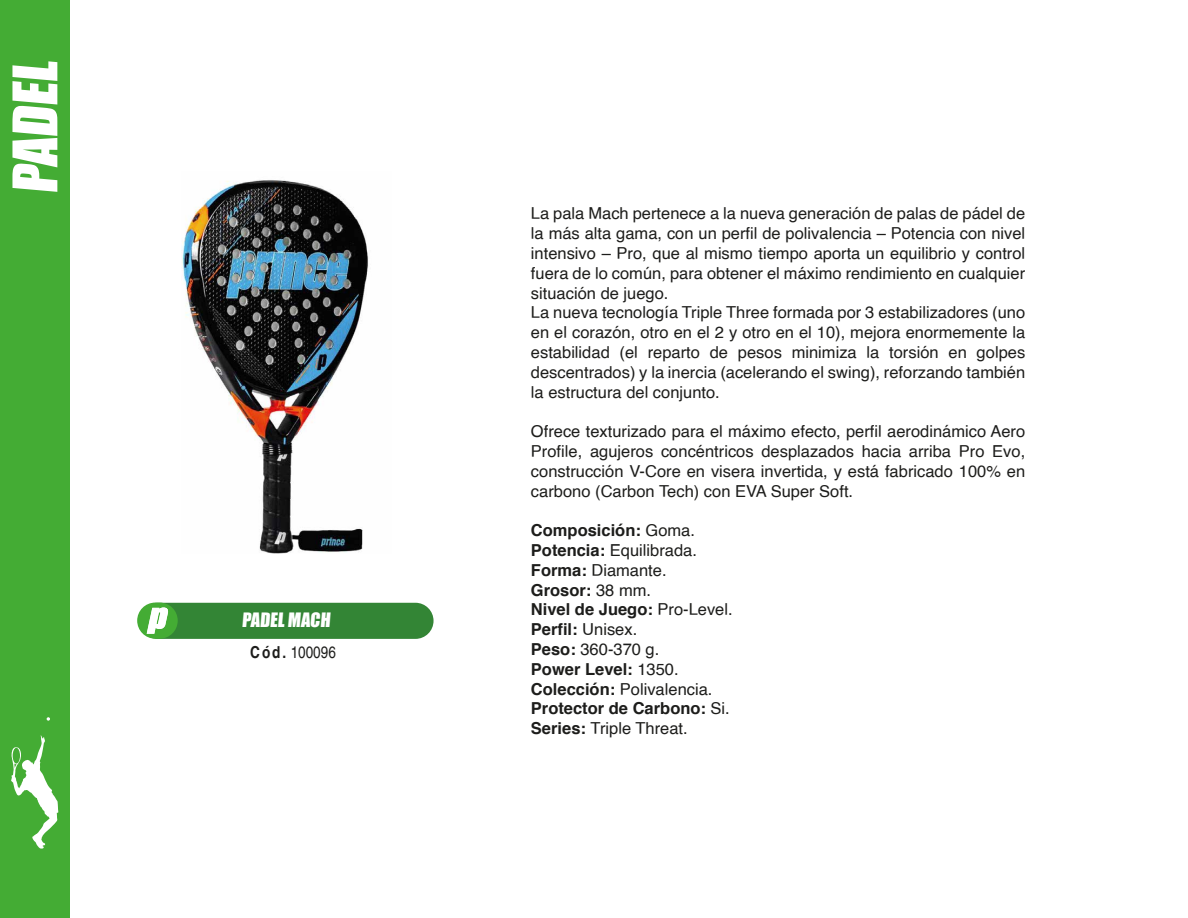
<style>
.page{position:relative;width:1188px;height:918px;background:#fff}
.page>*{position:absolute;margin:0;border:0;box-sizing:border-box;transform-origin:0 0}
.t1{font:56.85px "Impact";color:#fff}
.t2{font:18.15px "Impact";color:#fff}
.t3{font:16.5px/19.8px "Helvetica";color:#1d1d1b}
.t4{font:700 16.5px/19.8px "Helvetica";color:#1d1d1b}
.t5{font:condensed 16.5px "Helvetica LT";color:#1d1d1b}
.s1{font-family:"Helvetica";font-weight:700}
.s2{font-weight:400}
</style>
<div class="page">
<div style="left:139px;top:603px;width:295px;height:36px;background:#338535;border-radius:18px"></div>
<img style="left:181px;top:180px;width:187px;height:373px">
<div style="left:0;top:0;width:69px;height:918px;background:#44ac34"></div>
<svg style="left:47px;top:717px;width:3px;height:4px"></svg>
<svg style="left:11px;top:735px;width:47px;height:114px"></svg>
<div style="left:137px;top:603px;width:41px;height:36px;background:#44ac34;border-radius:18px"></div>
<svg style="left:147px;top:608px;width:22px;height:26px"></svg>
<h1 class="t1" style="left:-9px;top:194px;width:141px;rotate:-90deg">PADEL</h1>
<p class="t2" style="left:242px;top:606px;width:92px">PADEL MACH</p>
<p class="t5" style="left:250px;top:643px;width:87px"><span class="s1">Cód.</span> 100096</p>
<p class="t3" style="left:531px;top:204px;width:496px">La pala Mach pertenece a la nueva generación de palas de pádel de la más alta gama, con un perfil de polivalencia – Potencia con nivel intensivo – Pro, que al mismo tiempo aporta un equilibrio y control fuera de lo común, para obtener el máximo rendimiento en cualquier situación de juego.<br>La nueva tecnología Triple Three formada por 3 estabilizadores (uno en el corazón, otro en el 2 y otro en el 10), mejora enormemente la estabilidad (el reparto de pesos minimiza la torsión en golpes descentrados) y la inercia (acelerando el swing), reforzando también la estructura del conjunto.</p>
<p class="t3" style="left:531px;top:422px;width:496px;text-align:justify">Ofrece texturizado para el máximo efecto, perfil aerodinámico Aero Profile, agujeros concéntricos desplazados hacia arriba Pro Evo, construcción V-Core en visera invertida, y está fabricado 100% en carbono (Carbon Tech) con EVA Super Soft.</p>
<p class="t4" style="left:531px;top:521px;width:203px">Composición: <span class="s2">Goma.<br></span>Potencia: <span class="s2">Equilibrada.<br></span>Forma: <span class="s2">Diamante.<br></span>Grosor: <span class="s2">38 mm.<br></span>Nivel de Juego: <span class="s2">Pro-Level.<br></span>Perfil: <span class="s2">Unisex.<br></span>Peso: <span class="s2">360-370 g.<br></span>Power Level: <span class="s2">1350.<br></span>Colección: <span class="s2">Polivalencia.<br></span>Protector de Carbono: <span class="s2">Si.<br></span>Series: <span class="s2">Triple Threat.</span></p>
</div>
